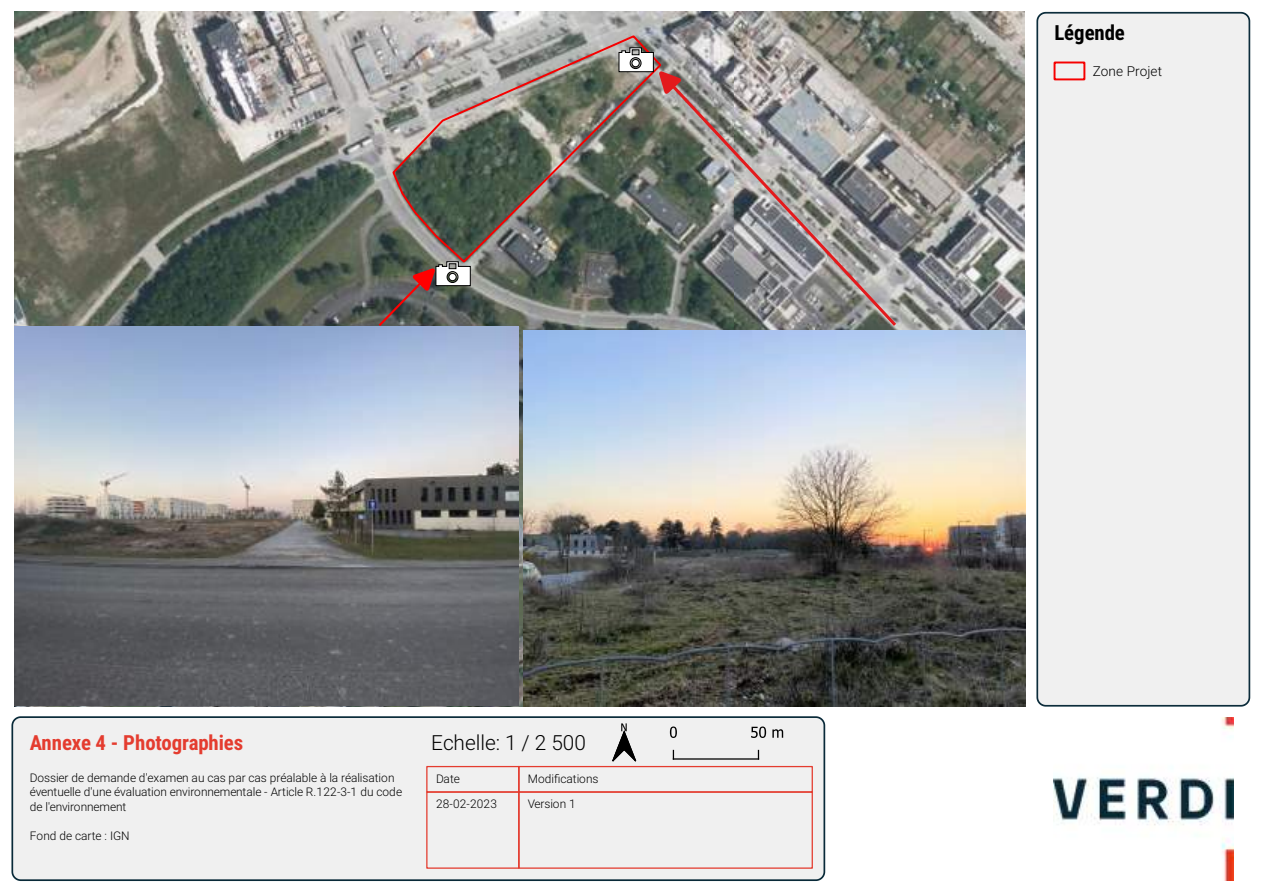
<style>
.page{position:relative;width:1263px;height:893px;background:#fff}
.page>*{position:absolute;margin:0;border:0;box-sizing:border-box;transform-origin:0 0}
.t1{font:700 condensed 20.85px "Roboto";letter-spacing:-.005em;color:#e43c2f}
.t2{font:300 20.85px "Roboto";color:#000}
.t3{font:700 condensed 20.85px "Roboto";letter-spacing:-.01em;color:#000}
.t4{font:300 13.65px "Roboto";letter-spacing:.005em;color:#000}
.t5{font:300 11.85px/14.4px "Roboto";letter-spacing:-.01em;color:#000}
</style>
<div class="page">
<div style="left:11px;top:716px;width:815px;height:165px;background:#f0f0f0"></div>
<div style="left:1036px;top:12px;width:214px;height:694px;background:#f0f0f0"></div>
<div style="left:1054px;top:61px;width:31px;height:19px;border:2px solid #f60000"></div>
<img style="left:1054px;top:717px;width:179px;height:163px">
<img style="left:15px;top:12px;width:1010px;height:694px">
<svg style="left:391px;top:34px;width:272px;height:230px;background:#74776f"></svg>
<div style="left:426px;top:766px;width:94px;height:26px;border:1px solid #e43c2f"></div>
<div style="left:518px;top:766px;width:295px;height:26px;border:1px solid #e43c2f"></div>
<div style="left:426px;top:791px;width:94px;height:77px;border:1px solid #e43c2f"></div>
<svg style="left:609px;top:723px;width:30px;height:43px"></svg>
<div style="left:518px;top:791px;width:295px;height:77px;border:1px solid #e43c2f"></div>
<img style="left:15px;top:327px;width:504px;height:378px">
<img style="left:524px;top:330px;width:501px;height:376px">
<svg style="left:377px;top:243px;width:94px;height:84px;background:#6b635e"></svg>
<svg style="left:663px;top:75px;width:235px;height:253px;background:#8c8c8a"></svg>
<svg style="left:618px;top:47px;width:69px;height:52px;background:#a98f8c"></svg>
<hr style="left:673px;top:758px;width:85px;height:1px;background:#000">
<svg style="left:670px;top:726px;width:7px;height:12px"></svg>
<svg style="left:751px;top:726px;width:32px;height:12px"></svg>
<h1 class="t1" style="left:30px;top:736px;width:215px">Annexe 4 - Photographies</h1>
<p class="t5" style="left:30px;top:772px;width:374px">Dossier de demande d'examen au cas par cas préalable à la réalisation éventuelle d'une évaluation environnementale - Article R.122-3-1 du code de l'environnement</p>
<p class="t5" style="left:30px;top:829px;width:101px">Fond de carte : IGN</p>
<h1 class="t2" style="left:431px;top:736px;width:156px">Echelle: 1 / 2 500</h1>
<p class="t5" style="left:436px;top:773px;width:26px">Date</p>
<p class="t5" style="left:528px;top:773px;width:72px">Modifications</p>
<p class="t5" style="left:436px;top:798px;width:62px">28-02-2023</p>
<p class="t5" style="left:528px;top:798px;width:49px">Version 1</p>
<h1 class="t3" style="left:1055px;top:27px;width:72px">Légende</h1>
<p class="t4" style="left:1093px;top:67px;width:71px">Zone Projet</p>
</div>
